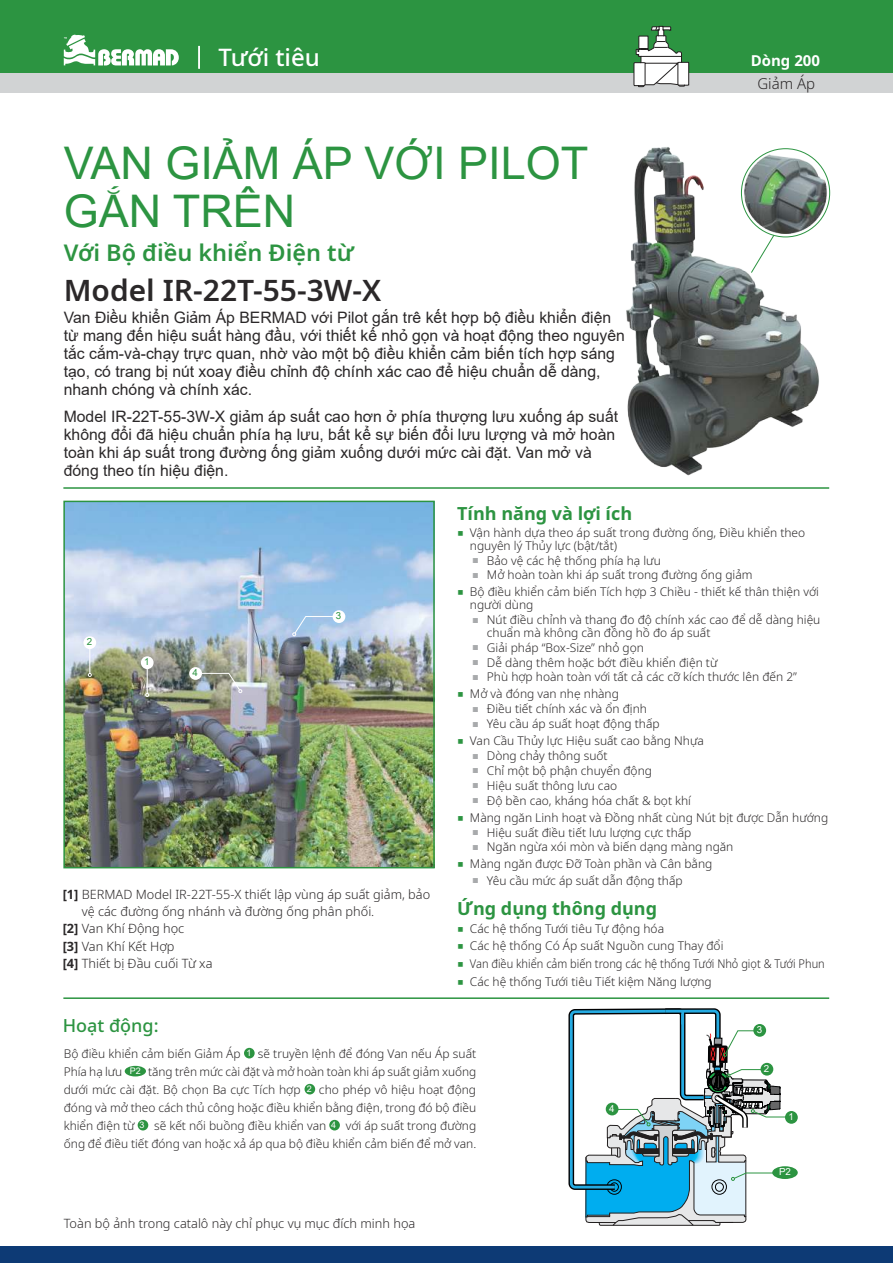
<style>
.page{position:relative;width:893px;height:1263px;background:#fff}
.page>*{position:absolute;margin:0;border:0;box-sizing:border-box;transform-origin:0 0}
.t1{font:45px/48.6px "Arial";color:#2c9441}
.t2{font:600 30px "Noto Sans";color:#2b2829}
.t3{font:500 24px "Noto Sans";color:#fff}
.t4{font:600 23.4px "Noto Sans";color:#2c9441}
.t5{font:700 18px "Noto Sans";color:#2c9441}
.t6{font:500 18px "Noto Sans";color:#2c9441}
.t7{font:15.75px/18px "Arial";color:#2b2829}
.t8{font:700 15px "Noto Sans";color:#fff}
.t9{font:300 15px "Noto Sans";color:#2b2829}
.t10{font:300 12.75px "Noto Sans";color:#2b2829}
.t11{font:300 12px/18px "Noto Sans";color:#2b2829}
.t12{font:9.75px "Arial";color:#fff}
.t13{font:9.75px "Arial";color:#2c9441}
.s1{font-weight:700}
.s2{font-family:"Win Soft Pro";font-weight:500;font-size:18px;color:#2c9441}
.s3{color:#a8aaac}
</style>
<div class="page">
<div style="left:0;top:1247px;width:893px;height:16px;background:#0d3a75"></div>
<div style="left:0;top:0;width:893px;height:74px;background:#2c9441"></div>
<div style="left:0;top:74px;width:893px;height:19px;background:#d1d3d4"></div>
<svg style="left:633px;top:26px;width:56px;height:61px"></svg>
<img style="left:626px;top:147px;width:204px;height:342px">
<hr style="left:198px;top:46px;width:2px;height:23px;background:#fff">
<hr style="left:63px;top:487px;width:766px;height:2px;background:#2c9441">
<svg style="left:64px;top:35px;width:115px;height:31px"></svg>
<hr style="left:63px;top:997px;width:766px;height:2px;background:#2c9441">
<div style="left:244px;top:1048px;width:11px;height:10px;background:#2c9441;border-radius:50%"></div>
<div style="left:125px;top:1066px;width:21px;height:10px;background:#2c9441;border-radius:50%"></div>
<div style="left:305px;top:1084px;width:10px;height:10px;background:#2c9441;border-radius:50%"></div>
<div style="left:138px;top:1120px;width:10px;height:10px;background:#2c9441;border-radius:50%"></div>
<div style="left:329px;top:1120px;width:11px;height:10px;background:#2c9441;border-radius:50%"></div>
<img style="left:66px;top:504px;width:366px;height:361px">
<div style="left:63px;top:501px;width:372px;height:367px;border:2px solid #2c9441"></div>
<svg style="left:292px;top:616px;width:43px;height:20px"></svg>
<div style="left:333px;top:610px;width:12px;height:13px;background:#fff;border-radius:50%"></div>
<svg style="left:200px;top:673px;width:42px;height:20px"></svg>
<div style="left:189px;top:667px;width:13px;height:13px;background:#fff;border-radius:50%"></div>
<div style="left:83px;top:636px;width:13px;height:13px;background:#fff;border-radius:50%"></div>
<svg style="left:88px;top:649px;width:4px;height:28px"></svg>
<div style="left:141px;top:656px;width:13px;height:13px;background:#fff;border-radius:50%"></div>
<svg style="left:145px;top:668px;width:4px;height:29px"></svg>
<svg style="left:568px;top:1008px;width:229px;height:218px"></svg>
<div style="left:785px;top:1111px;width:13px;height:13px;background:#2c9441;border-radius:50%"></div>
<img style="left:730px;top:147px;width:101px;height:94px">
<svg style="left:750px;top:234px;width:25px;height:40px"></svg>
<h3 class="t3" style="left:218px;top:40px;width:103px">Tưới tiêu</h3>
<p class="t8" style="left:751px;top:55px;width:71px">Dòng 200</p>
<p class="t9" style="left:757px;top:73px;width:59px">Giảm Áp</p>
<h1 class="t1" style="left:64px;top:138px;width:526px">VAN GIẢM ÁP VỚI PILOT<br>GẮN TRÊN</h1>
<h3 class="t4" style="left:64px;top:236px;width:291px">Với Bộ điều khiển Điện từ</h3>
<h2 class="t2" style="left:64px;top:269px;width:319px">Model IR-22T-55-3W-X</h2>
<p class="t7" style="left:64px;top:309px;width:563px">Van Điều khiển Giảm Áp BERMAD với Pilot gắn trê kết hợp bộ điều khiển điện từ mang đến hiệu suất hàng đầu, với thiết kế nhỏ gọn và hoạt động theo nguyên tắc cắm-và-chạy trực quan, nhờ vào một bộ điều khiển cảm biến tích hợp sáng tạo, có trang bị nút xoay điều chỉnh độ chính xác cao để hiệu chuẩn dễ dàng, nhanh chóng và chính xác.</p>
<h3 class="t7" style="left:64px;top:407px;width:556px">Model IR-22T-55-3W-X giảm áp suất cao hơn ở phía thượng lưu xuống áp suất không đổi đã hiệu chuẩn phía hạ lưu, bất kể sự biến đổi lưu lượng và mở hoàn toàn khi áp suất trong đường ống giảm xuống dưới mức cài đặt. Van mở và đóng theo tín hiệu điện.</h3>
<p class="t13" style="left:87px;top:635px;width:7px">2</p>
<p class="t13" style="left:144px;top:656px;width:7px">1</p>
<p class="t13" style="left:193px;top:667px;width:7px">4</p>
<p class="t13" style="left:336px;top:609px;width:7px">3</p>
<p class="t10" style="left:63px;top:885px;width:369px"><span class="s1">[1]</span> BERMAD Model IR-22T-55-X thiết lập vùng áp suất giảm, bảo</p>
<p class="t10" style="left:82px;top:903px;width:294px">vệ các đường ống nhánh và đường ống phân phối.</p>
<p class="t10" style="left:63px;top:920px;width:123px"><span class="s1">[2]</span> Van Khí Động học</p>
<p class="t10" style="left:63px;top:937px;width:113px"><span class="s1">[3]</span> Van Khí Kết Hợp</p>
<p class="t10" style="left:63px;top:954px;width:151px"><span class="s1">[4]</span> Thiết bị Đầu cuối Từ xa</p>
<h3 class="t6" style="left:63px;top:1012px;width:97px">Hoạt động:</h3>
<h3 class="t5" style="left:457px;top:501px;width:177px">Tính năng và lợi ích</h3>
<p class="t11" style="left:470px;top:526px;width:337px;line-height:12.8px;text-indent:-13px"><span class="s2">ֺ</span> Vận hành dựa theo áp suất trong đường ống, Điều khiển theo nguyên lý Thủy lực (bật/tắt)</p>
<p class="t11" style="left:473px;top:551px;width:190px"><span class="s3">■</span> Bảo vệ các hệ thống phía hạ lưu</p>
<p class="t11" style="left:457px;top:567px;width:363px;line-height:17px;text-indent:16px"><span class="s3">■</span> Mở hoàn toàn khi áp suất trong đường ống giảm<br><span class="s2">ֺ</span> Bộ điều khiển cảm biến Tích hợp 3 Chiều - thiết kế thân thiện với</p>
<p class="t11" style="left:470px;top:596px;width:65px">người dùng</p>
<p class="t11" style="left:487px;top:614px;width:335px;line-height:12.8px;text-indent:-14px"><span class="s3">■</span> Nút điều chỉnh và thang đo độ chính xác cao để dễ dàng hiệu chuẩn mà không cần đồng hồ đo áp suất</p>
<p class="t11" style="left:473px;top:639px;width:173px"><span class="s3">■</span> Giải pháp “Box-Size” nhỏ gọn</p>
<p class="t11" style="left:473px;top:653px;width:246px"><span class="s3">■</span> Dễ dàng thêm hoặc bớt điều khiển điện từ</p>
<p class="t11" style="left:457px;top:669px;width:341px;line-height:17px;text-indent:16px"><span class="s3">■</span> Phù hợp hoàn toàn với tất cả các cỡ kích thước lên đến 2” <span class="s2">ֺ</span> Mở và đóng van nhẹ nhàng</p>
<p class="t11" style="left:473px;top:700px;width:176px"><span class="s3">■</span> Điều tiết chính xác và ổn định</p>
<p class="t11" style="left:457px;top:716px;width:248px;line-height:17px;text-indent:16px"><span class="s3">■</span> Yêu cầu áp suất hoạt động thấp<br><span class="s2">ֺ</span> Van Cầu Thủy lực Hiệu suất cao bằng Nhựa</p>
<p class="t11" style="left:473px;top:747px;width:136px"><span class="s3">■</span> Dòng chảy thông suốt</p>
<p class="t11" style="left:473px;top:762px;width:181px"><span class="s3">■</span> Chỉ một bộ phận chuyển động</p>
<p class="t11" style="left:473px;top:777px;width:146px"><span class="s3">■</span> Hiệu suất thông lưu cao</p>
<p class="t11" style="left:457px;top:792px;width:373px;line-height:17px;text-indent:16px"><span class="s3">■</span> Độ bền cao, kháng hóa chất &amp; bọt khí<br><span class="s2">ֺ</span> Màng ngăn Linh hoạt và Đồng nhất cùng Nút bịt được Dẫn hướng</p>
<p class="t11" style="left:473px;top:823px;width:220px"><span class="s3">■</span> Hiệu suất điều tiết lưu lượng cực thấp</p>
<p class="t11" style="left:457px;top:839px;width:278px;line-height:17px;text-indent:16px"><span class="s3">■</span> Ngăn ngừa xói mòn và biến dạng màng ngăn <span class="s2">ֺ</span> Màng ngăn được Đỡ Toàn phần và Cân bằng</p>
<p class="t11" style="left:473px;top:872px;width:211px"><span class="s3">■</span> Yêu cầu mức áp suất dẫn động thấp</p>
<h3 class="t5" style="left:457px;top:896px;width:202px">Ứng dụng thông dụng</h3>
<p class="t11" style="left:457px;top:920px;width:369px"><span class="s2">ֺ</span> Các hệ thống Tưới tiêu Tự động hóa<br><span class="s2">ֺ</span> Các hệ thống Có Áp suất Nguồn cung Thay đổi<br><span class="s2">ֺ</span> Van điều khiển cảm biến trong các hệ thống Tưới Nhỏ giọt &amp; Tưới Phun <span class="s2">ֺ</span> Các hệ thống Tưới tiêu Tiết kiệm Năng lượng</p>
<p class="t12" style="left:757px;top:1023px;width:7px">3</p>
<p class="t11" style="left:64px;top:1045px;width:414px;text-align:justify">Bộ điều khiển cảm biến Giảm Áp <sup>1</sup> sẽ truyền lệnh để đóng Van nếu Áp suất Phía hạ lưu <sup>P2</sup> tăng trên mức cài đặt và mở hoàn toàn khi áp suất giảm xuống dưới mức cài đặt. Bộ chọn Ba cực Tích hợp <sup>2</sup> cho phép vô hiệu hoạt động đóng và mở theo cách thủ công hoặc điều khiển bằng điện, trong đó bộ điều khiển điện từ <sup>3</sup> sẽ kết nối buồng điều khiển van <sup>4</sup> với áp suất trong đường ống để điều tiết đóng van hoặc xả áp qua bộ điều khiển cảm biến để mở van.</p>
<p class="t10" style="left:64px;top:1214px;width:353px">Toàn bộ ảnh trong catalô này chỉ phục vụ mục đích minh họa</p>
<p class="t12" style="left:609px;top:1103px;width:7px">4</p>
<p class="t12" style="left:764px;top:1062px;width:7px">2</p>
<p class="t12" style="left:788px;top:1111px;width:7px">1</p>
<p class="t12" style="left:779px;top:1165px;width:13px">P2</p>
</div>
